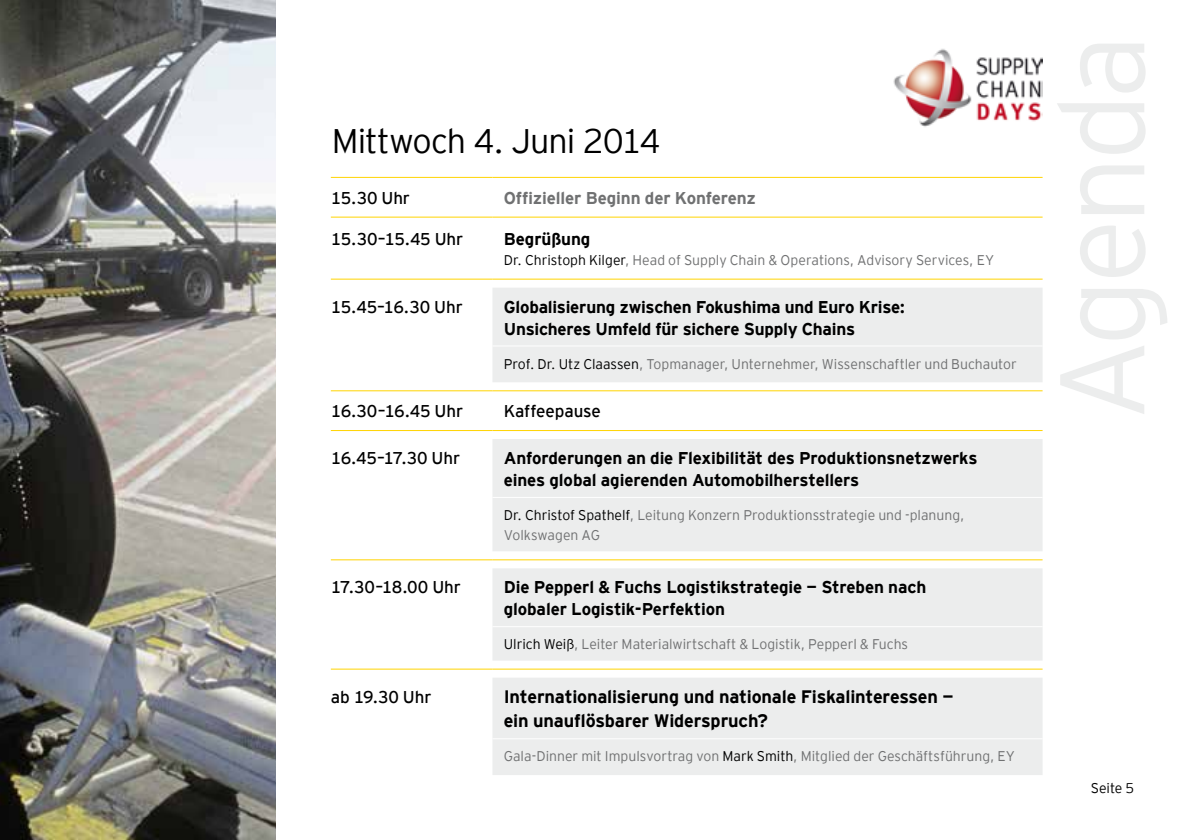
<style>
.page{position:relative;width:1191px;height:840px;background:#fff}
.page>*{position:absolute;margin:0;border:0;box-sizing:border-box;transform-origin:0 0}
.t1{font:300 34px "EY Interstate";letter-spacing:-.03em;color:#000}
.t2{font:700 18px/24px "EY Interstate";letter-spacing:-.01em;color:#000}
.t3{font:700 17px/22px "EY Interstate";letter-spacing:-.01em;color:#000}
.t4{font:17px "EY Interstate";letter-spacing:-.01em;color:#000}
.t5{font:700 17px "EY Interstate";letter-spacing:-.005em;color:#707172}
.t6{font:300 14px/20px "EY Interstate";color:#707172}
.t7{font:300 14px "EY Interstate";letter-spacing:-.005em;color:#000}
.s1{color:#000}
</style>
<div class="page">
<svg style="left:492px;top:288px;width:550px;height:486px;fill:#eceded"></svg>
<hr style="left:331px;top:278px;width:161px;height:1px;background:#ffd400">
<hr style="left:492px;top:278px;width:550px;height:1px;background:#ffd400">
<hr style="left:331px;top:430px;width:161px;height:1px;background:#ffd400">
<hr style="left:492px;top:430px;width:550px;height:1px;background:#ffd400">
<hr style="left:331px;top:390px;width:161px;height:1px;background:#ffd400">
<hr style="left:492px;top:390px;width:550px;height:1px;background:#ffd400">
<hr style="left:331px;top:559px;width:161px;height:1px;background:#ffd400">
<hr style="left:492px;top:559px;width:550px;height:1px;background:#ffd400">
<hr style="left:331px;top:668px;width:161px;height:1px;background:#ffd400">
<hr style="left:492px;top:668px;width:550px;height:1px;background:#ffd400">
<hr style="left:331px;top:177px;width:161px;height:1px;background:#ffd400">
<hr style="left:492px;top:177px;width:550px;height:1px;background:#ffd400">
<hr style="left:331px;top:216px;width:161px;height:1px;background:#ffd400">
<hr style="left:492px;top:216px;width:550px;height:1px;background:#ffd400">
<hr style="left:492px;top:345px;width:550px;height:1px;background:#fff">
<hr style="left:492px;top:496px;width:550px;height:1px;background:#fff">
<hr style="left:492px;top:625px;width:550px;height:1px;background:#fff">
<hr style="left:492px;top:737px;width:550px;height:1px;background:#fff">
<img style="left:0;top:0;width:275px;height:839px">
<img style="left:893px;top:49px;width:149px;height:78px">
<h1 class="t1" style="left:332px;top:116px;width:330px">Mittwoch 4. Juni 2014</h1>
<p class="t4" style="left:331px;top:186px;width:81px">15.30 Uhr</p>
<p class="t5" style="left:504px;top:186px;width:254px">Offizieller Beginn der Konferenz</p>
<p class="t4" style="left:331px;top:227px;width:134px">15.30–15.45 Uhr</p>
<p class="t3" style="left:504px;top:227px;width:88px">Begrüßung</p>
<p class="t6" style="left:504px;top:249px;width:492px"><span class="s1">Dr. Christoph Kilger</span>, Head of Supply Chain &amp; Operations, Advisory Services, EY</p>
<p class="t4" style="left:331px;top:294px;width:133px">15.45–16.30 Uhr</p>
<p class="t3" style="left:504px;top:294px;width:403px">Globalisierung zwischen Fokushima und Euro Krise:<br>Unsicheres Umfeld für sichere Supply Chains</p>
<p class="t6" style="left:504px;top:352px;width:514px"><span class="s1">Prof. Dr. Utz Claassen</span>, Topmanager, Unternehmer, Wissenschaftler und Buchautor</p>
<p class="t4" style="left:331px;top:399px;width:134px">16.30–16.45 Uhr</p>
<p class="t4" style="left:504px;top:399px;width:99px">Kaffeepause</p>
<p class="t4" style="left:331px;top:445px;width:131px">16.45–17.30 Uhr</p>
<p class="t3" style="left:504px;top:445px;width:475px">Anforderungen an die Flexibilität des Produktionsnetzwerks eines global agierenden Automobilherstellers</p>
<p class="t6" style="left:504px;top:504px;width:462px"><span class="s1">Dr. Christof Spathelf</span>, Leitung Konzern Produktionsstrategie und -planung,<br>Volkswagen AG</p>
<p class="t4" style="left:331px;top:575px;width:132px">17.30–18.00 Uhr</p>
<p class="t3" style="left:504px;top:575px;width:424px">Die Pepperl &amp; Fuchs Logistikstrategie — Streben nach globaler Logistik-Perfektion</p>
<p class="t6" style="left:504px;top:633px;width:406px"><span class="s1">Ulrich Weiß</span>, Leiter Materialwirtschaft &amp; Logistik, Pepperl &amp; Fuchs</p>
<p class="t4" style="left:331px;top:684px;width:102px">ab 19.30 Uhr</p>
<p class="t2" style="left:504px;top:683px;width:451px">Internationalisierung und nationale Fiskalinteressen — ein unauflösbarer Widerspruch?</p>
<p class="t6" style="left:504px;top:745px;width:513px">Gala-Dinner mit Impulsvortrag von <span class="s1">Mark Smith</span>, Mitglied der Geschäftsführung, EY</p>
<p class="t7" style="left:1090px;top:777px;width:45px">Seite 5</p>
</div>
